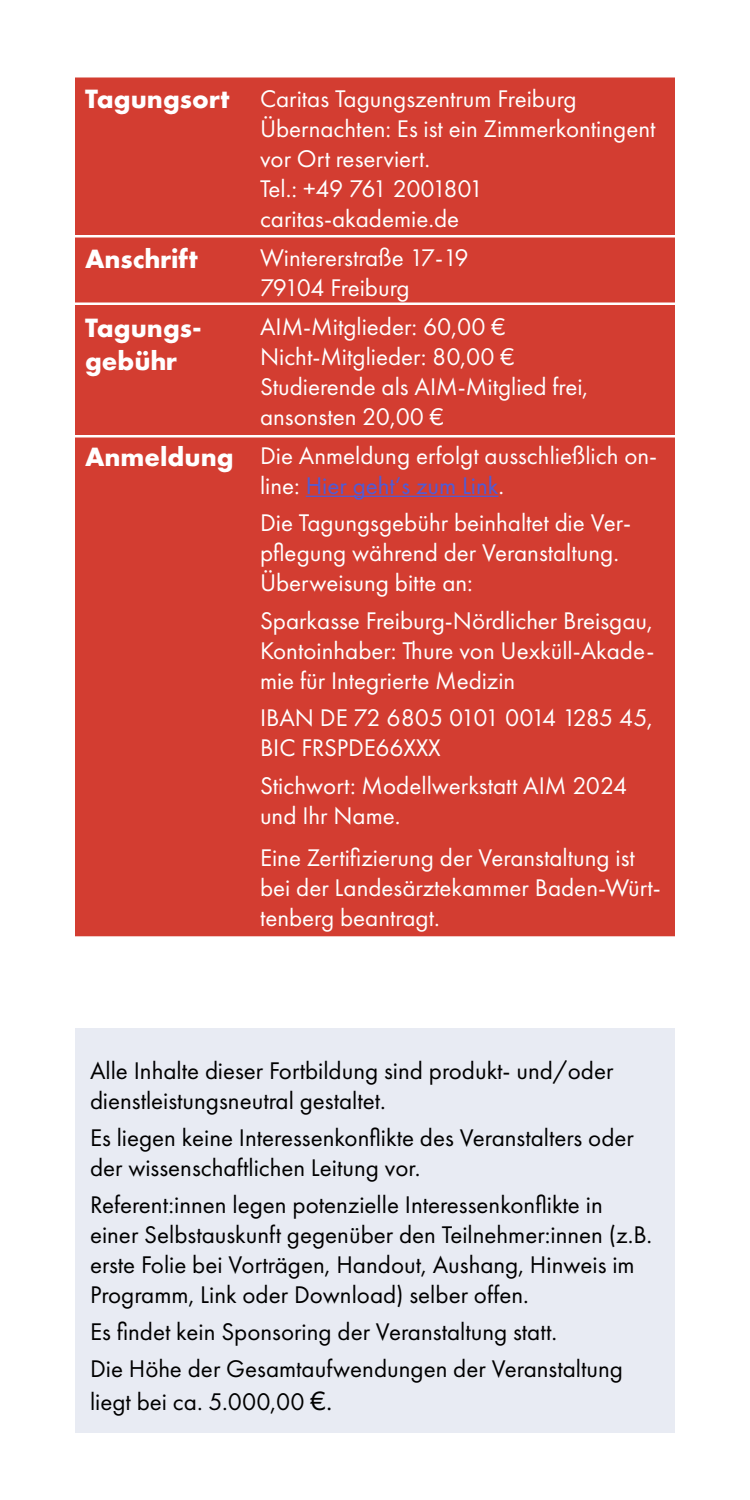
<style>
.page{position:relative;width:750px;height:1500px;background:#fff}
.page>*{position:absolute;margin:0;border:0;box-sizing:border-box;transform-origin:0 0}
.t1{font:700 27.5px/33px "Futura PT";color:#fff}
.t2{font:25px/30px "Futura PT";color:#fff}
.t3{font:25px/30px "Futura PT";color:#000}
.s1{font-weight:700;font-size:27.5px}
.s2{color:#4f5cd6}
.s3{font-size:27.5px}
</style>
<div class="page">
<div style="left:75px;top:1028px;width:600px;height:405px;background:#e8ebf3"></div>
<div style="left:75px;top:78px;width:600px;height:157px;background:#d33d31"></div>
<div style="left:75px;top:238px;width:600px;height:698px;background:#d33d31"></div>
<hr style="left:306px;top:496px;width:192px;height:1px;background:#4f5cd6">
<hr style="left:0;top:435px;width:750px;height:3px;background:#fff">
<hr style="left:0;top:302px;width:750px;height:3px;background:#fff">
<p class="t2" style="left:260px;top:83px;width:397px;text-indent:-175px"><span class="s1">Tagungsort</span> Caritas Tagungszentrum Freiburg<br>Übernachten: Es ist ein Zimmerkontingent vor Ort reserviert.<br>Tel.: +49 761 2001801 caritas-akademie.de</p>
<p class="t1" style="left:85px;top:241px;width:114px">Anschrift</p>
<p class="t2" style="left:260px;top:242px;width:210px">Wintererstraße 17-19<br>79104 Freiburg</p>
<p class="t1" style="left:85px;top:310px;width:118px">Tagungs&shy;gebühr</p>
<p class="t2" style="left:260px;top:311px;width:330px">AIM-Mitglieder: 60,00 €<br>Nicht-Mitglieder: 80,00 €<br>Studierende als AIM-Mitglied frei, ansonsten 20,00 €</p>
<p class="t2" style="left:260px;top:440px;width:399px;text-indent:-175px"><span class="s1">Anmeldung</span> Die Anmeldung erfolgt ausschließlich on&shy;line: <span class="s2">Hier geht‘s zum Link</span>.</p>
<p class="t2" style="left:260px;top:508px;width:373px">Die Tagungsgebühr beinhaltet die Ver&shy;pflegung während der Veranstaltung.<br>Überweisung bitte an:</p>
<p class="t2" style="left:260px;top:605px;width:396px;text-align:justify">Sparkasse Freiburg-Nördlicher Breisgau, Kontoinhaber: Thure von Uexküll-Akade&shy;mie für Integrierte Medizin</p>
<p class="t2" style="left:260px;top:703px;width:394px">IBAN DE 72 6805 0101 0014 1285 45,<br>BIC FRSPDE66XXX</p>
<p class="t2" style="left:260px;top:770px;width:369px">Stichwort: Modellwerkstatt AIM 2024 und Ihr Name.</p>
<p class="t2" style="left:260px;top:843px;width:402px">Eine Zertifizierung der Veranstaltung ist bei der Landesärztekammer Baden-Würt&shy;tenberg beantragt.</p>
<p class="t3" style="left:90px;top:1055px;width:525px">Alle Inhalte dieser Fortbildung sind produkt- und/oder dienstleistungsneutral gestaltet.</p>
<p class="t3" style="left:90px;top:1122px;width:545px">Es liegen keine Interessenkonflikte des Veranstalters oder der wissenschaftlichen Leitung vor.</p>
<p class="t3" style="left:90px;top:1189px;width:564px">Referent:innen legen potenzielle Interessenkonflikte in einer Selbstauskunft gegenüber den Teilnehmer:innen (z.B. erste Folie bei Vorträgen, Handout, Aushang, Hinweis im Programm, Link oder Download) selber offen.</p>
<p class="t3" style="left:90px;top:1313px;width:535px;line-height:37px">Es findet kein Sponsoring der Veranstaltung statt.<br>Die Höhe der Gesamtaufwendungen der Veranstaltung</p>
<p class="t3" style="left:90px;top:1387px;width:244px">liegt bei ca. 5.000,00 <span class="s3">€.</span></p>
</div>
